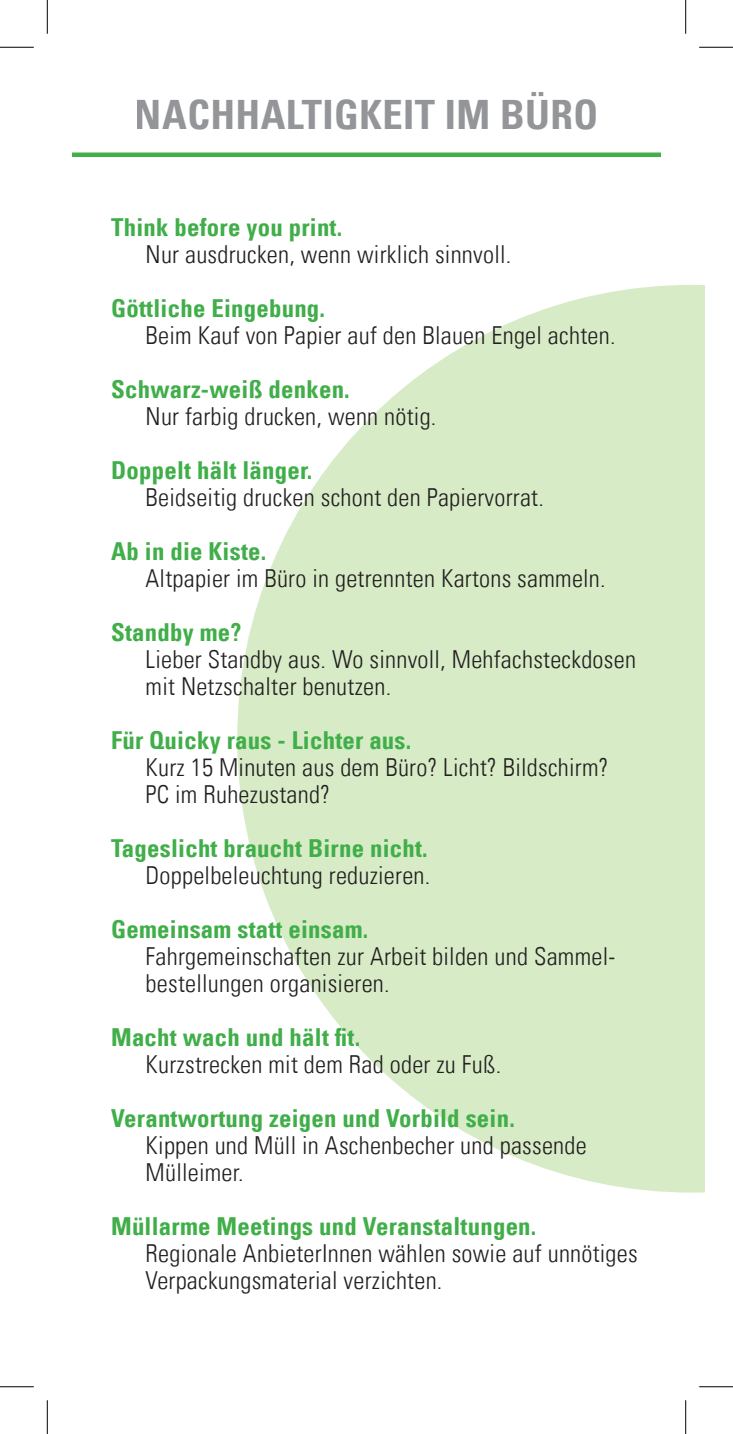
<style>
.page{position:relative;width:733px;height:1434px;background:#fff}
.page>*{position:absolute;margin:0;border:0;box-sizing:border-box;transform-origin:0 0}
.t1{font:40.5px "Univers Com 67 Bold Cond";letter-spacing:.01em;color:#939598}
.Copytext{font:24.75px/27px "Univers Com 47 Light Cond";letter-spacing:.01em;color:#231f20}
.Copytext-2{font:24.75px "Univers Com 67 Bold Cond";letter-spacing:.01em;color:#40ae49}
.s1{font-family:"Univers Com 67 Bold Cond";color:#40ae49}
</style>
<div class="page">
<svg style="left:237px;top:285px;width:467px;height:908px;fill:#d7ecc6"></svg>
<div style="left:72px;top:152px;width:588px;height:5px;background:#40ae49"></div>
<hr style="left:0;top:47px;width:34px;height:1px;background:#000">
<hr style="left:699px;top:47px;width:33px;height:1px;background:#000">
<hr style="left:0;top:1386px;width:34px;height:1px;background:#000">
<hr style="left:699px;top:1386px;width:33px;height:1px;background:#000">
<hr style="left:47px;top:0;width:1px;height:34px;background:#000">
<hr style="left:47px;top:1400px;width:1px;height:34px;background:#000">
<hr style="left:685px;top:0;width:1px;height:34px;background:#000">
<hr style="left:685px;top:1400px;width:1px;height:34px;background:#000">
<h1 class="t1" style="left:135px;top:90px;width:464px">NACHHALTIGKEIT IM BÜRO</h1>
<p class="Copytext-2" style="left:111px;top:212px;width:232px">Think before you print.</p>
<p class="Copytext" style="left:145px;top:241px;width:367px">Nur ausdrucken, wenn wirklich sinnvoll.</p>
<p class="Copytext-2" style="left:111px;top:293px;width:215px">Göttliche Eingebung.</p>
<p class="Copytext" style="left:145px;top:322px;width:471px">Beim Kauf von Papier auf den Blauen Engel achten.</p>
<p class="Copytext-2" style="left:111px;top:374px;width:240px">Schwarz-weiß denken.</p>
<p class="Copytext" style="left:145px;top:403px;width:292px">Nur farbig drucken, wenn nötig.</p>
<p class="Copytext-2" style="left:111px;top:455px;width:203px">Doppelt hält länger.</p>
<p class="Copytext" style="left:145px;top:484px;width:399px">Beidseitig drucken schont den Papiervorrat.</p>
<p class="Copytext-2" style="left:111px;top:536px;width:156px">Ab in die Kiste.</p>
<p class="Copytext" style="left:145px;top:565px;width:461px">Altpapier im Büro in getrennten Kartons sammeln.</p>
<p class="Copytext-2" style="left:111px;top:617px;width:132px">Standby me?</p>
<p class="Copytext" style="left:145px;top:646px;width:491px">Lieber Standby aus. Wo sinnvoll, Mehfachsteckdosen mit Netzschalter benutzen.</p>
<p class="Copytext" style="left:145px;top:727px;width:464px;text-indent:-34px"><span class="s1">Für Quicky raus - Lichter aus.<br></span>Kurz 15 Minuten aus dem Büro? Licht? Bildschirm?<br>PC im Ruhezustand?</p>
<p class="Copytext-2" style="left:111px;top:833px;width:318px">Tageslicht braucht Birne nicht.</p>
<p class="Copytext" style="left:145px;top:862px;width:286px">Doppelbeleuchtung reduzieren.</p>
<p class="Copytext-2" style="left:111px;top:914px;width:259px">Gemeinsam statt einsam.</p>
<p class="Copytext" style="left:145px;top:943px;width:471px">Fahrgemeinschaften zur Arbeit bilden und Sammel&shy;bestellungen organisieren.</p>
<p class="Copytext-2" style="left:111px;top:1022px;width:250px">Macht wach und hält fit.</p>
<p class="Copytext" style="left:145px;top:1051px;width:357px">Kurzstrecken mit dem Rad oder zu Fuß.</p>
<p class="Copytext-2" style="left:111px;top:1103px;width:405px">Verantwortung zeigen und Vorbild sein.</p>
<p class="Copytext" style="left:145px;top:1132px;width:442px">Kippen und Müll in Aschenbecher und passende<br>Mülleimer.</p>
<p class="Copytext-2" style="left:111px;top:1211px;width:426px">Müllarme Meetings und Veranstaltungen.</p>
<p class="Copytext" style="left:145px;top:1240px;width:493px">Regionale AnbieterInnen wählen sowie auf unnötiges<br>Verpackungsmaterial verzichten.</p>
</div>
